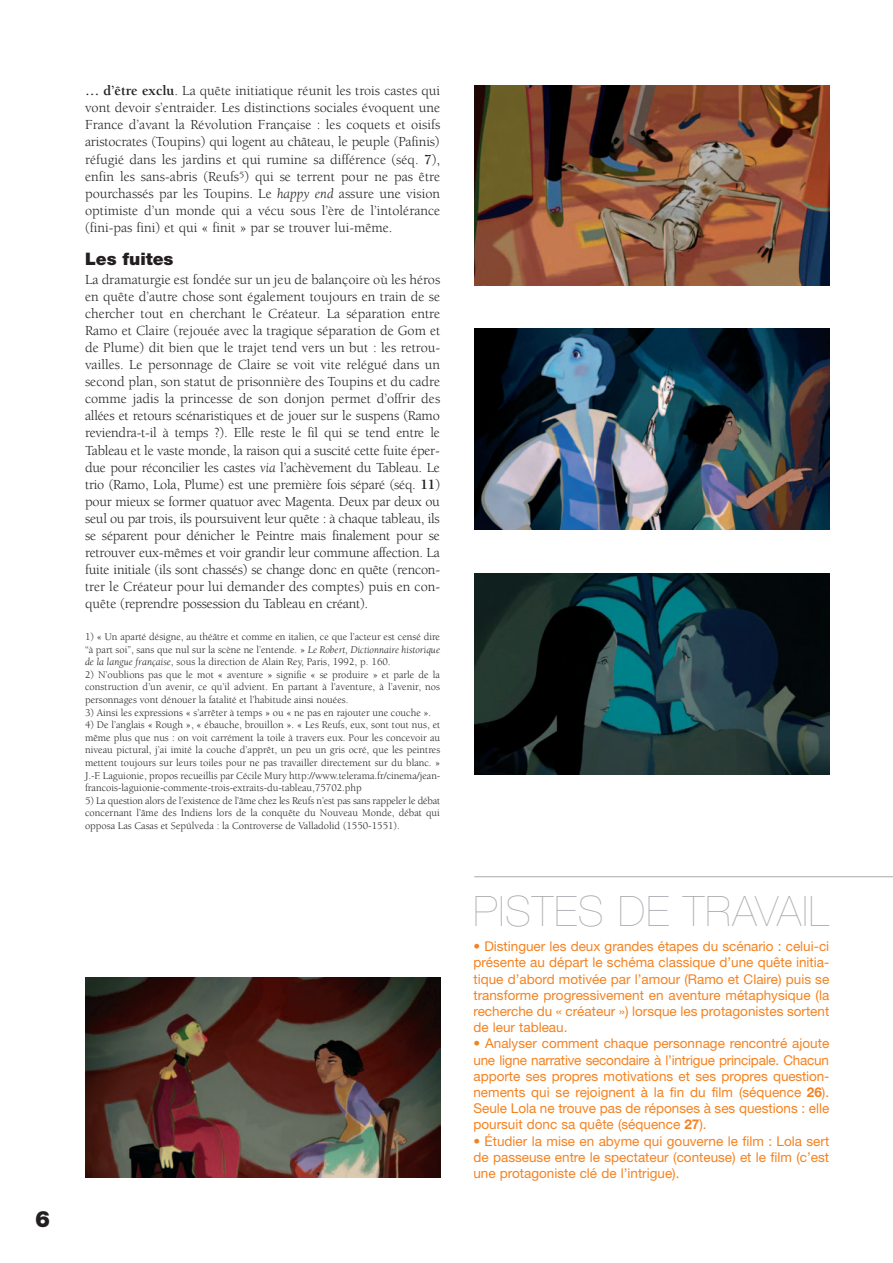
<style>
.page{position:relative;width:893px;height:1263px;background:#fff}
.page>*{position:absolute;margin:0;border:0;box-sizing:border-box;transform-origin:0 0}
.t1{font:200 42px "Helvetica Neue";letter-spacing:.03em;color:#a8a9ad}
.t2{font:900 22.5px "Helvetica Neue";color:#231f20}
.t3{font:900 17.25px "Helvetica Neue";color:#231f20}
.t4{font:14.25px/17.1px "Berkeley";color:#231f20;text-align:justify}
.t5{font:13.5px/16.2px "Helvetica Neue";color:#f58220;text-align:justify}
.t6{font:10.5px/12.6px "Berkeley";color:#231f20;text-align:justify}
.s1{font-weight:700}
.s2{font-style:italic}
</style>
<div class="page">
<img style="left:474px;top:85px;width:355px;height:201px">
<img style="left:474px;top:329px;width:355px;height:200px">
<img style="left:474px;top:574px;width:355px;height:200px">
<hr style="left:474px;top:876px;width:419px;height:1px;background:#a8a9ad">
<img style="left:85px;top:977px;width:355px;height:201px">
<h2 class="t2" style="left:35px;top:1211px;width:17px">6</h2>
<p class="t4" style="left:85px;top:83px;width:357px"><span class="s1">… d’être exclu</span>. La quête initiatique réunit les trois castes qui vont devoir s’entraider. Les distinctions sociales évoquent une France d’avant la Révolution Française : les coquets et oisifs aristocrates (Toupins) qui logent au château, le peuple (Pafinis) réfugié dans les jardins et qui rumine sa différence (séq. <span class="s1">7</span>), enfin les sans-abris (Reufs<sup>5</sup>) qui se terrent pour ne pas être pourchassés par les Toupins. Le <span class="s2">happy end</span> assure une vision optimiste d’un monde qui a vécu sous l’ère de l’intolérance (fini-pas fini) et qui « finit » par se trouver lui-même.</p>
<p class="t3" style="left:85px;top:253px;width:90px">Les fuites</p>
<p class="t4" style="left:85px;top:272px;width:357px">La dramaturgie est fondée sur un jeu de balançoire où les héros en quête d’autre chose sont également toujours en train de se chercher tout en cherchant le Créateur. La séparation entre Ramo et Claire (rejouée avec la tragique séparation de Gom et de Plume) dit bien que le trajet tend vers un but : les retrou&shy;vailles. Le personnage de Claire se voit vite relégué dans un second plan, son statut de prisonnière des Toupins et du cadre comme jadis la princesse de son donjon permet d’offrir des allées et retours scénaristiques et de jouer sur le suspens (Ramo reviendra-t-il à temps ?). Elle reste le fil qui se tend entre le Tableau et le vaste monde, la raison qui a suscité cette fuite éper&shy;due pour réconcilier les castes <span class="s2">via</span> l’achèvement du Tableau. Le trio (Ramo, Lola, Plume) est une première fois séparé (séq. <span class="s1">11</span>) pour mieux se former quatuor avec Magenta. Deux par deux ou seul ou par trois, ils poursuivent leur quête : à chaque tableau, ils se séparent pour dénicher le Peintre mais finalement pour se retrouver eux-mêmes et voir grandir leur commune affection. La fuite initiale (ils sont chassés) se change donc en quête (rencon&shy;trer le Créateur pour lui demander des comptes) puis en con&shy;quête (reprendre possession du Tableau en créant).</p>
<p class="t6" style="left:85px;top:631px;width:357px">1) « Un aparté désigne, au théâtre et comme en italien, ce que l’acteur est censé dire “à part soi”, sans que nul sur la scène ne l’entende. » <span class="s2">Le Robert, Dictionnaire historique de la langue française</span>, sous la direction de Alain Rey, Paris, 1992, p. 160.</p>
<p class="t6" style="left:85px;top:669px;width:357px">2) N’oublions pas que le mot « aventure » signifie « se produire » et parle de la construction d’un avenir, ce qu’il advient. En partant à l’aventure, à l’avenir, nos personnages vont dénouer la fatalité et l’habitude ainsi nouées.</p>
<p class="t6" style="left:85px;top:707px;width:348px">3) Ainsi les expressions « s’arrêter à temps » ou « ne pas en rajouter une couche ».</p>
<p class="t6" style="left:85px;top:719px;width:357px">4) De l’anglais « Rough », « ébauche, brouillon ». « Les Reufs, eux, sont tout nus, et même plus que nus : on voit carrément la toile à travers eux. Pour les concevoir au niveau pictural, j’ai imité la couche d’apprêt, un peu un gris ocré, que les peintres mettent toujours sur leurs toiles pour ne pas travailler directement sur du blanc. » J.-F. Laguionie, propos recueillis par Cécile Mury http://www.telerama.fr/cinema/jean&shy;francois-laguionie-commente-trois-extraits-du-tableau,75702.php</p>
<p class="t6" style="left:85px;top:795px;width:357px">5) La question alors de l’existence de l’âme chez les Reufs n’est pas sans rappeler le débat concernant l’âme des Indiens lors de la conquête du Nouveau Monde, débat qui opposa Las Casas et Sepúlveda : la Controverse de Valladolid (1550-1551).</p>
<h1 class="t1" style="left:473px;top:896px;width:357px">PISTES DE TRAVAIL</h1>
<p class="t5" style="left:473px;top:940px;width:357px">• Distinguer les deux grandes étapes du scénario : celui-ci présente au départ le schéma classique d’une quête initia&shy;tique d’abord motivée par l’amour (Ramo et Claire) puis se transforme progressivement en aventure métaphysique (la recherche du « créateur ») lorsque les protagonistes sortent de leur tableau.</p>
<p class="t5" style="left:473px;top:1037px;width:357px">• Analyser comment chaque personnage rencontré ajoute une ligne narrative secondaire à l’intrigue principale. Chacun apporte ses propres motivations et ses propres question&shy;nements qui se rejoignent à la fin du film (séquence <span class="s1">26</span>).<br>Seule Lola ne trouve pas de réponses à ses questions : elle poursuit donc sa quête (séquence <span class="s1">27</span>).</p>
<p class="t5" style="left:473px;top:1134px;width:357px">• Étudier la mise en abyme qui gouverne le film : Lola sert de passeuse entre le spectateur (conteuse) et le film (c’est une protagoniste clé de l’intrigue).</p>
</div>
